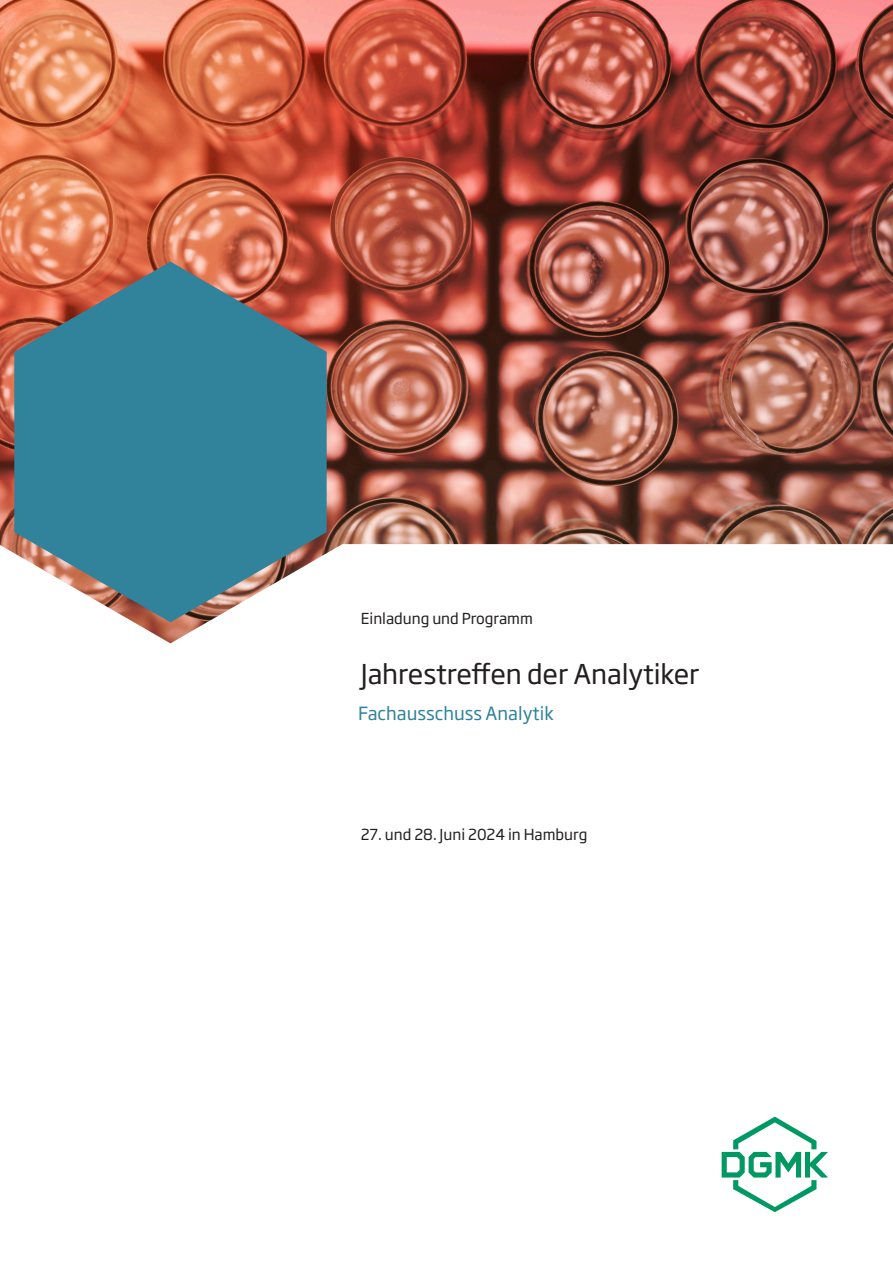
<style>
.page{position:relative;width:893px;height:1263px;background:#fff}
.page>*{position:absolute;margin:0;border:0;box-sizing:border-box;transform-origin:0 0}
.t1{font:27px "Soho Gothic Std";letter-spacing:-.005em;color:#231f20}
.t2{font:18px "Soho Gothic Std";color:#30839b}
.t3{font:15px "Soho Gothic Std";color:#231f20}
</style>
<div class="page">
<img style="left:0;top:0;width:893px;height:544px">
<svg style="left:0;top:544px;width:893px;height:100px"></svg>
<svg style="left:722px;top:1117px;width:106px;height:95px"></svg>
<svg style="left:14px;top:262px;width:313px;height:360px;background:#598794"></svg>
<p class="t3" style="left:361px;top:612px;width:174px">Einladung und Programm</p>
<h1 class="t1" style="left:361px;top:663px;width:340px">Jahrestreffen der Analytiker</h1>
<p class="t2" style="left:358px;top:706px;width:197px">Fachausschuss Analytik</p>
<p class="t3" style="left:361px;top:828px;width:228px">27. und 28. Juni 2024 in Hamburg</p>
</div>
